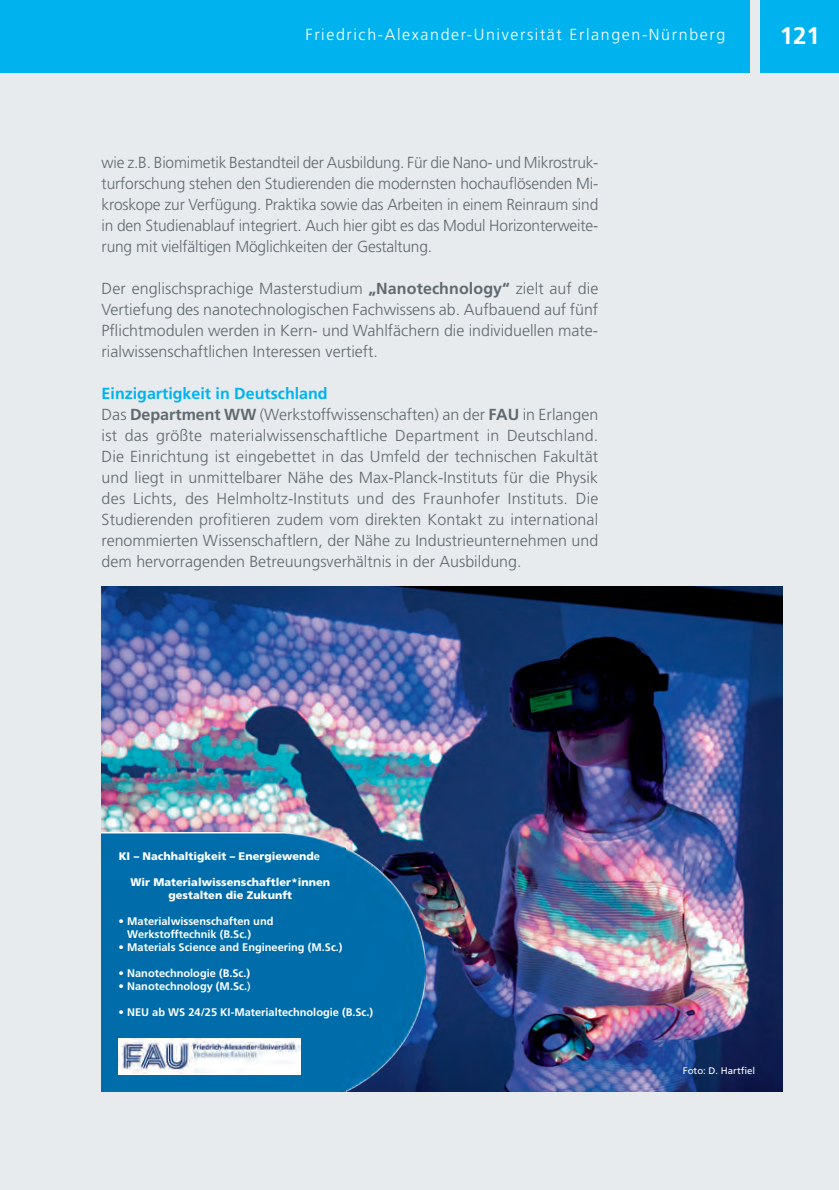
<style>
.page{position:relative;width:839px;height:1190px;background:#fff}
.page>*{position:absolute;margin:0;border:0;box-sizing:border-box;transform-origin:0 0}
.t1{font:700 24px "Frutiger LT Std";color:#fff}
.t2{font:300 16px/21px "Frutiger LT Std";letter-spacing:.005em;color:#5f696f;text-align:justify}
.t3{font:300 16px "Frutiger LT Std";letter-spacing:.1em;color:#fff}
.t4{font:700 11px/13px "Frutiger LT Std";color:#fff}
.t5{font:900 11px/13px "Frutiger LT Std";color:#fff;text-align:center}
.t6{font:9.6px "Frutiger LT Std";color:#fff}
.s1{font-weight:700}
.s2{font-weight:700;color:#00b3ef}
.s3{font-weight:400}
</style>
<div class="page">
<div style="left:0;top:0;width:838px;height:1190px;background:#e7ebee"></div>
<div style="left:759px;top:0;width:79px;height:73px;background:#00b3ef"></div>
<div style="left:0;top:0;width:749px;height:73px;background:#00b3ef"></div>
<img style="left:102px;top:587px;width:680px;height:504px">
<img style="left:102px;top:832px;width:323px;height:259px">
<svg style="left:119px;top:1037px;width:181px;height:37px"></svg>
<img style="left:119px;top:1038px;width:181px;height:35px">
<p class="t3" style="left:305px;top:26px;width:421px">Friedrich-Alexander-Universität Erlangen-Nürnberg</p>
<p class="t3" style="left:674px;top:27px;width:52px">Kunde</p>
<p class="t2" style="left:102px;top:152px;width:498px">wie z.B. Biomimetik Bestandteil der Ausbildung. Für die Nano- und Mikrostruk&shy;turforschung stehen den Studierenden die modernsten hochauflösenden Mi&shy;kroskope zur Verfügung. Praktika sowie das Arbeiten in einem Reinraum sind in den Studienablauf integriert. Auch hier gibt es das Modul Horizonterweite&shy;rung mit vielfältigen Möglichkeiten der Gestaltung.</p>
<p class="t2" style="left:102px;top:278px;width:498px">Der englischsprachige Masterstudium <span class="s1">„Nanotechnology“</span> zielt auf die Vertiefung des nanotechnologischen Fachwissens ab. Aufbauend auf fünf Pflichtmodulen werden in Kern- und Wahlfächern die individuellen mate&shy;rialwissenschaftlichen Interessen vertieft.</p>
<p class="t2" style="left:102px;top:383px;width:498px;text-align:left"><span class="s2">Einzigartigkeit in Deutschland<br></span>Das <span class="s1">Department WW</span> (Werkstoffwissenschaften) an der <span class="s1">FAU</span> in Erlangen ist das größte materialwissenschaftliche Department in Deutschland.<br>Die Einrichtung ist eingebettet in das Umfeld der technischen Fakultät und liegt in unmittelbarer Nähe des Max-Planck-Instituts für die Physik des Lichts, des Helmholtz-Instituts und des Fraunhofer Instituts. Die Studierenden profitieren zudem vom direkten Kontakt zu international renommierten Wissenschaftlern, der Nähe zu Industrieunternehmen und dem hervorragenden Betreuungsverhältnis in der Ausbildung.</p>
<h1 class="t1" style="left:779px;top:21px;width:42px">121</h1>
<p class="t5" style="left:119px;top:850px;width:203px">KI – Nachhaltigkeit – Energiewend<span class="s1">e</span></p>
<p class="t5" style="left:130px;top:876px;width:201px">Wir Materialwissenschaftler*innen gestalten die Zukunft</p>
<p class="t4" style="left:127px;top:915px;width:148px;text-indent:-9px">• Materialwissenschaften und<br>Werkstofftechnik (B.Sc.)</p>
<p class="t4" style="left:119px;top:941px;width:225px">• Materials Science and Engineering (M.Sc.)</p>
<p class="t4" style="left:119px;top:967px;width:133px">• Nanotechnologie (B.Sc.)</p>
<p class="t4" style="left:119px;top:980px;width:133px">• Nanotechnology (M.Sc.<span class="s3">)</span></p>
<p class="t4" style="left:119px;top:1006px;width:256px">• NEU ab WS 24/25 KI-Materialtechnologie (B.Sc.)</p>
<p class="t6" style="left:682px;top:1064px;width:74px">Foto: D. Hartfiel</p>
</div>
